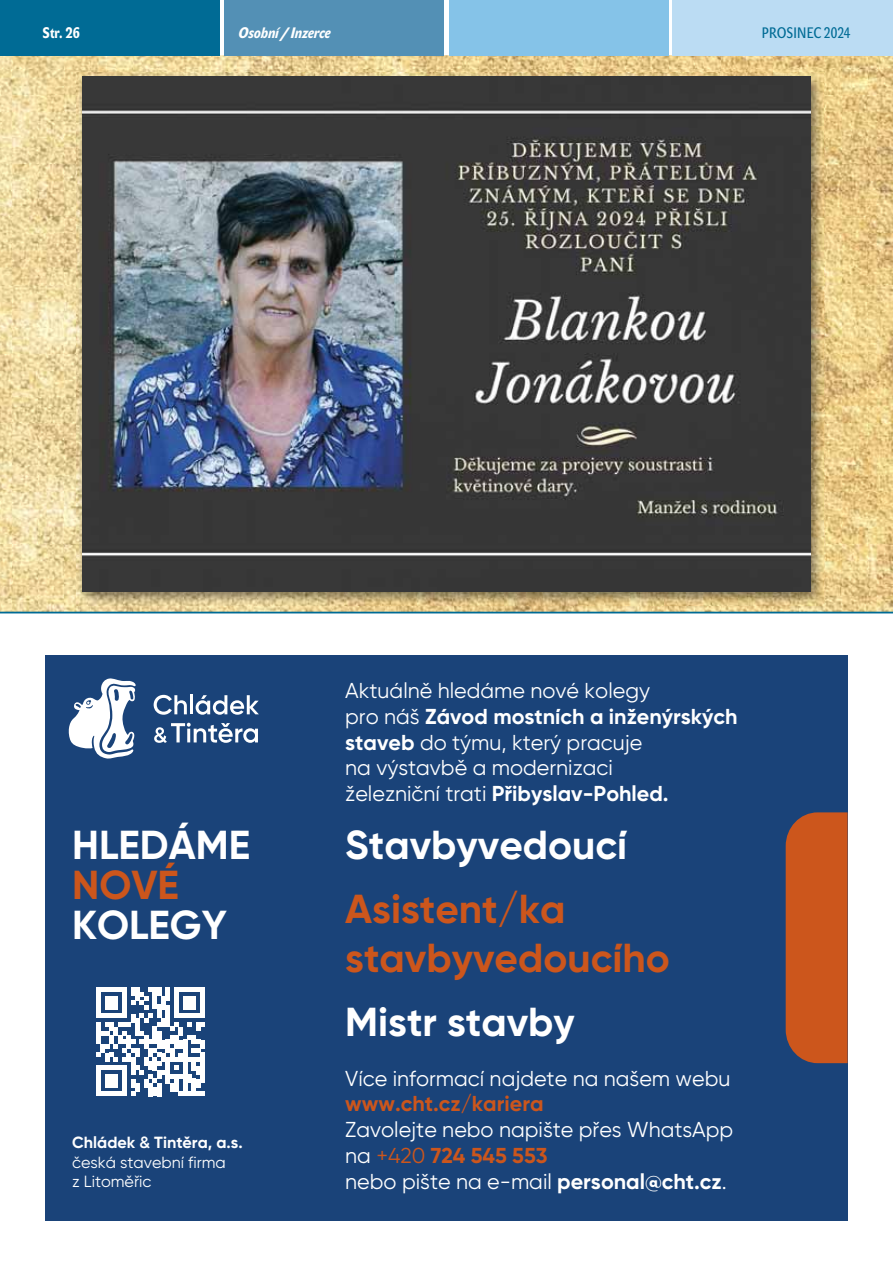
<style>
.page{position:relative;width:893px;height:1263px;background:#fff}
.page>*{position:absolute;margin:0;border:0;box-sizing:border-box;transform-origin:0 0}
.t1{font:700 40.35px "Gilroy Ch T";color:#fff}
.t2{font:700 40.35px/48.4px "Gilroy Ch T";color:#cc561c}
.t3{font:21.6px/25.8px "Gilroy Ch T";color:#fff}
.t4{font:700 21.6px "Gilroy Ch T";color:#cc561c}
.t5{font:16.2px/19.4px "Gilroy Ch T";color:#fff}
.t6{font:700 16.2px "Gilroy Ch T";color:#fff}
.t7{font:italic 700 15px "John Sans Cond Med Pro";letter-spacing:.01em;color:#fff}
.t8{font:15px "John Sans Cond Text Pro";letter-spacing:.005em;color:#006b95}
.t9{font:700 15px "John Sans Cond Med Pro";color:#fff}
.s1{font-weight:700}
.s2{color:#cc561c}
.s3{font-weight:700;color:#cc561c}
</style>
<div class="page">
<img style="left:0;top:55px;width:893px;height:557px">
<div style="left:0;top:0;width:219px;height:55px;background:#006b95"></div>
<div style="left:225px;top:0;width:219px;height:55px;background:#5390b5"></div>
<div style="left:449px;top:0;width:219px;height:55px;background:#85c3e8"></div>
<div style="left:672px;top:0;width:221px;height:55px;background:#bbdcf3"></div>
<img style="left:77px;top:72px;width:747px;height:534px">
<img style="left:82px;top:77px;width:728px;height:514px">
<div style="left:45px;top:655px;width:803px;height:565px;background:#1a4379"></div>
<svg style="left:68px;top:678px;width:68px;height:81px"></svg>
<svg style="left:154px;top:695px;width:33px;height:20px"></svg>
<hr style="left:190px;top:694px;width:3px;height:20px;background:#fff">
<svg style="left:196px;top:695px;width:63px;height:20px"></svg>
<svg style="left:154px;top:723px;width:104px;height:20px"></svg>
<div style="left:786px;top:812px;width:62px;height:251px;background:#cc561c"></div>
<svg style="left:96px;top:987px;width:109px;height:109px"></svg>
<hr style="left:0;top:612px;width:893px;height:1px;background:#006b95">
<p class="t9" style="left:43px;top:27px;width:39px">Str. 26</p>
<p class="t7" style="left:238px;top:28px;width:94px">Osobní / Inzerce</p>
<p class="t8" style="left:762px;top:27px;width:90px">PROSINEC 2024</p>
<h1 class="t1" style="left:72px;top:821px;width:180px">HLEDÁME</h1>
<h1 class="t2" style="left:72px;top:861px;width:108px">NOVÉ</h1>
<h1 class="t1" style="left:72px;top:902px;width:156px">KOLEGY</h1>
<p class="t6" style="left:72px;top:1133px;width:172px">Chládek &amp; Tintěra, a.s.</p>
<p class="t5" style="left:72px;top:1154px;width:155px">česká stavební firma z Litoměřic</p>
<p class="t3" style="left:345px;top:680px;width:394px">Aktuálně hledáme nové kolegy<br>pro náš <span class="s1">Závod mostních a inženýrských staveb</span> do týmu, který pracuje<br>na výstavbě a modernizaci<br>železniční trati <span class="s1">Přibyslav-Pohled.</span></p>
<h1 class="t1" style="left:345px;top:821px;width:283px">Stavbyvedoucí</h1>
<h1 class="t2" style="left:345px;top:885px;width:326px">Asistent/ka stavbyvedoucího</h1>
<h1 class="t1" style="left:345px;top:999px;width:231px">Mistr stavby</h1>
<p class="t3" style="left:345px;top:1067px;width:387px">Více informací najdete na našem webu</p>
<p class="t4" style="left:345px;top:1091px;width:200px">www.cht.cz/kariera</p>
<p class="t3" style="left:345px;top:1119px;width:390px">Zavolejte nebo napište přes WhatsApp na <span class="s2">+420</span> <span class="s3">724 545 553<br></span>nebo pište na e-mail <span class="s1">personal@cht.cz</span>.</p>
</div>
